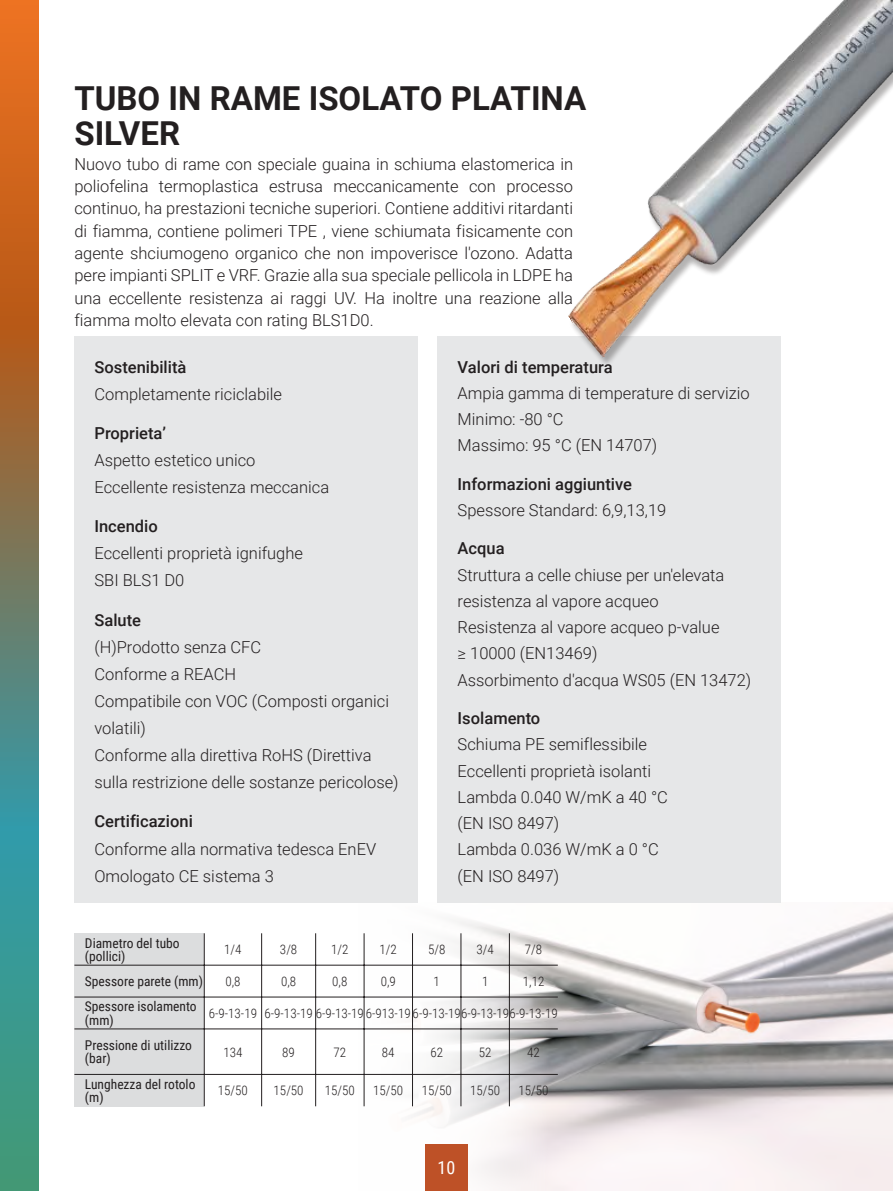
<style>
.page{position:relative;width:893px;height:1191px;background:#fff}
.page>*{position:absolute;margin:0;border:0;box-sizing:border-box;transform-origin:0 0}
.t1{font:700 33px/35.5px "Roboto";color:#231f20}
.t2{font:18px "Roboto Condensed";color:#fff}
.t3{font:300 16.5px/26.2px "Roboto";color:#231f20}
.t4{font:500 16.5px "Roboto";color:#231f20}
.t5{font:13.5px/13.5px "Roboto Condensed";color:#231f20}
.t6{font:300 13.05px "Roboto Condensed";color:#231f20}
</style>
<div class="page">
<img style="left:359px;top:908px;width:534px;height:283px">
<div style="left:425px;top:1144px;width:43px;height:47px;background:#be5127"></div>
<svg style="left:0;top:0;width:39px;height:1191px"></svg>
<div style="left:74px;top:336px;width:344px;height:567px;background:#e6e7e8"></div>
<div style="left:438px;top:336px;width:343px;height:567px;background:#e6e7e8"></div>
<div style="left:74px;top:933px;width:130px;height:173px;background:#dcddde"></div>
<hr style="left:204px;top:933px;width:1px;height:173px;background:#231f20">
<hr style="left:261px;top:933px;width:1px;height:173px;background:#231f20">
<hr style="left:315px;top:933px;width:1px;height:173px;background:#231f20">
<hr style="left:364px;top:933px;width:1px;height:173px;background:#231f20">
<hr style="left:412px;top:933px;width:1px;height:173px;background:#231f20">
<hr style="left:461px;top:933px;width:1px;height:173px;background:#231f20">
<hr style="left:509px;top:933px;width:1px;height:173px;background:#231f20">
<hr style="left:74px;top:964px;width:484px;height:1px;background:#231f20">
<hr style="left:74px;top:996px;width:484px;height:1px;background:#231f20">
<hr style="left:74px;top:1028px;width:484px;height:1px;background:#231f20">
<hr style="left:74px;top:1074px;width:484px;height:1px;background:#231f20">
<img style="left:568px;top:0;width:325px;height:364px">
<h1 class="t1" style="left:74px;top:84px;width:513px">TUBO IN RAME ISOLATO PLATINA<br>SILVER</h1>
<p class="t3" style="left:74px;top:155px;width:500px;line-height:22.4px;text-align:justify">Nuovo tubo di rame con speciale guaina in schiuma elastomerica in poliofelina termoplastica estrusa meccanicamente con processo continuo, ha prestazioni tecniche superiori. Contiene additivi ritardanti di fiamma, contiene polimeri TPE , viene schiumata fisicamente con agente shciumogeno organico che non impoverisce l'ozono. Adatta pere impianti SPLIT e VRF. Grazie alla sua speciale pellicola in LDPE ha una eccellente resistenza ai raggi UV. Ha inoltre una reazione alla fiamma molto elevata con rating BLS1D0.</p>
<p class="t4" style="left:94px;top:360px;width:93px">Sostenibilità</p>
<p class="t3" style="left:94px;top:382px;width:189px">Completamente riciclabile</p>
<p class="t4" style="left:94px;top:426px;width:73px">Proprieta’</p>
<p class="t3" style="left:94px;top:448px;width:236px;line-height:27.2px">Aspetto estetico unico<br>Eccellente resistenza meccanica</p>
<p class="t4" style="left:94px;top:520px;width:65px">Incendio</p>
<p class="t3" style="left:94px;top:541px;width:210px;line-height:27.2px">Eccellenti proprietà ignifughe<br>SBI BLS1 D0</p>
<p class="t4" style="left:94px;top:613px;width:48px">Salute</p>
<p class="t3" style="left:94px;top:635px;width:306px;line-height:27.2px">(H)Prodotto senza CFC<br>Conforme a REACH<br>Compatibile con VOC (Composti organici volatili)<br>Conforme alla direttiva RoHS (Direttiva sulla restrizione delle sostanze pericolose)</p>
<p class="t4" style="left:94px;top:815px;width:100px">Certificazioni</p>
<p class="t3" style="left:94px;top:837px;width:283px;line-height:27.2px">Conforme alla normativa tedesca EnEV<br>Omologato CE sistema 3</p>
<p class="t4" style="left:458px;top:360px;width:157px">Valori di temperatura</p>
<p class="t3" style="left:458px;top:381px;width:294px">Ampia gamma di temperature di servizio<br>Minimo: -80 °C<br>Massimo: 95 °C (EN 14707)</p>
<p class="t4" style="left:458px;top:477px;width:176px">Informazioni aggiuntive</p>
<p class="t3" style="left:458px;top:499px;width:210px">Spessore Standard: 6,9,13,19</p>
<p class="t4" style="left:458px;top:542px;width:49px">Acqua</p>
<p class="t3" style="left:458px;top:563px;width:295px">Struttura a celle chiuse per un'elevata resistenza al vapore acqueo<br>Resistenza al vapore acqueo p-value<br>≥ 10000 (EN13469)<br>Assorbimento d'acqua WS05 (EN 13472)</p>
<p class="t4" style="left:458px;top:711px;width:84px">Isolamento</p>
<p class="t3" style="left:458px;top:733px;width:212px">Schiuma PE semiflessibile<br>Eccellenti proprietà isolanti<br>Lambda 0.040 W/mK a 40 °C (EN ISO 8497)<br>Lambda 0.036 W/mK a 0 °C (EN ISO 8497)</p>
<p class="t5" style="left:85px;top:937px;width:96px">Diametro del tubo (pollici)</p>
<p class="t6" style="left:224px;top:944px;width:19px">1/4</p>
<p class="t6" style="left:280px;top:944px;width:19px">3/8</p>
<p class="t6" style="left:331px;top:944px;width:19px">1/2</p>
<p class="t6" style="left:380px;top:944px;width:19px">1/2</p>
<p class="t6" style="left:428px;top:944px;width:19px">5/8</p>
<p class="t6" style="left:476px;top:944px;width:19px">3/4</p>
<p class="t6" style="left:525px;top:944px;width:19px">7/8</p>
<p class="t5" style="left:85px;top:976px;width:120px">Spessore parete (mm)</p>
<p class="t6" style="left:225px;top:976px;width:17px">0,8</p>
<p class="t6" style="left:281px;top:976px;width:17px">0,8</p>
<p class="t6" style="left:332px;top:976px;width:17px">0,8</p>
<p class="t6" style="left:381px;top:976px;width:17px">0,9</p>
<p class="t6" style="left:434px;top:976px;width:8px">1</p>
<p class="t6" style="left:482px;top:976px;width:8px">1</p>
<p class="t6" style="left:523px;top:976px;width:23px">1,12</p>
<p class="t5" style="left:85px;top:1001px;width:113px">Spessore isolamento (mm)</p>
<p class="t6" style="left:209px;top:1008px;width:350px">6-9-13-19 6-9-13-19 6-9-13-19 6-913-19 6-9-13-196-9-13-196-9-13-19</p>
<p class="t5" style="left:85px;top:1039px;width:109px">Pressione di utilizzo (bar)</p>
<p class="t6" style="left:223px;top:1046px;width:21px">134</p>
<p class="t6" style="left:282px;top:1046px;width:14px">89</p>
<p class="t6" style="left:334px;top:1046px;width:14px">72</p>
<p class="t6" style="left:382px;top:1046px;width:14px">84</p>
<p class="t6" style="left:430px;top:1046px;width:14px">62</p>
<p class="t6" style="left:479px;top:1046px;width:14px">52</p>
<p class="t6" style="left:527px;top:1046px;width:14px">42</p>
<p class="t5" style="left:85px;top:1078px;width:112px">Lunghezza del rotolo (m)</p>
<p class="t6" style="left:218px;top:1085px;width:32px">15/50</p>
<p class="t6" style="left:274px;top:1085px;width:32px">15/50</p>
<p class="t6" style="left:325px;top:1085px;width:32px">15/50</p>
<p class="t6" style="left:373px;top:1085px;width:32px">15/50</p>
<p class="t6" style="left:422px;top:1085px;width:32px">15/50</p>
<p class="t6" style="left:470px;top:1085px;width:32px">15/50</p>
<p class="t6" style="left:519px;top:1085px;width:32px">15/50</p>
<p class="t2" style="left:438px;top:1160px;width:19px">10</p>
</div>
